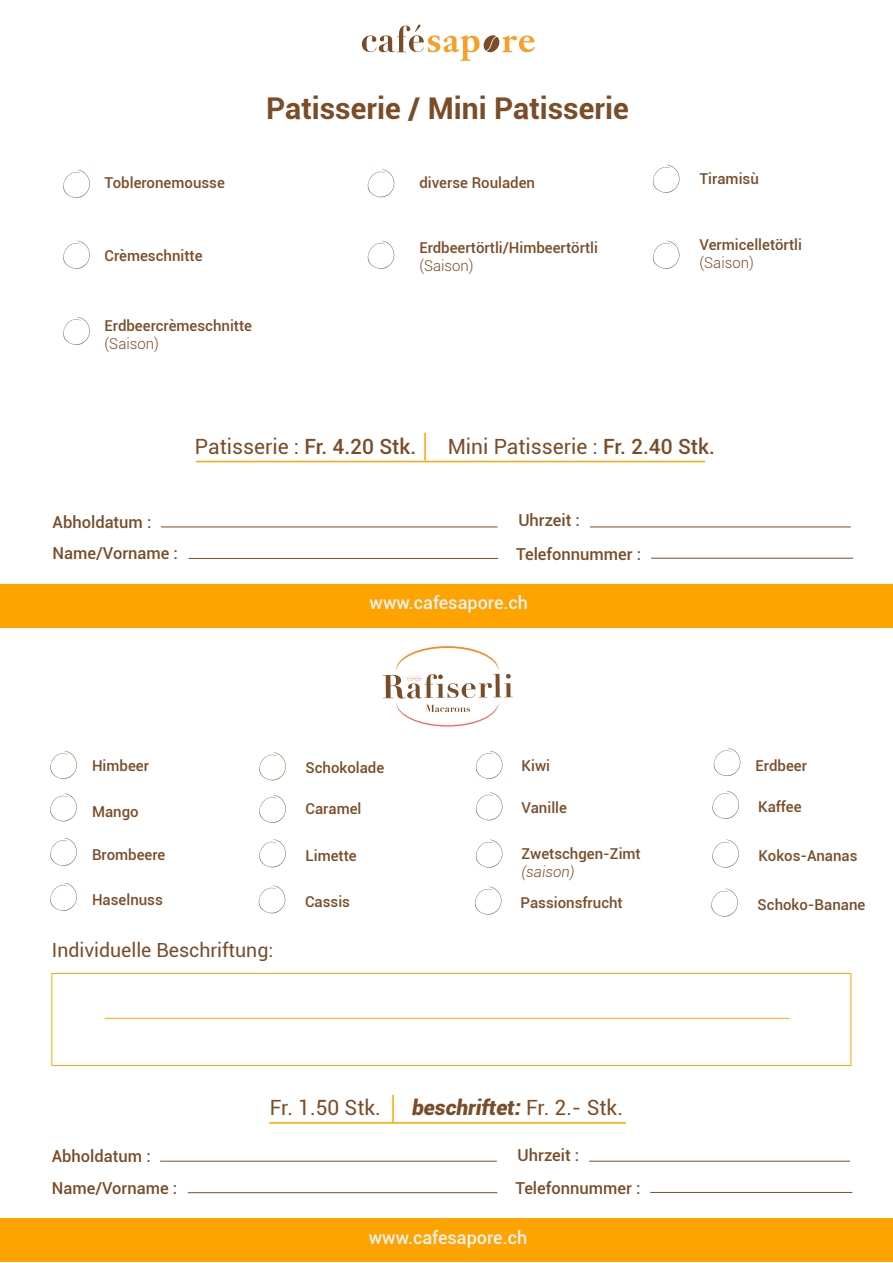
<style>
.page{position:relative;width:893px;height:1263px;background:#fff}
.page>*{position:absolute;margin:0;border:0;box-sizing:border-box;transform-origin:0 0}
.t1{font:700 30px "Roboto";color:#7a4d28}
.t2{font:21px "Roboto";color:#7a4d28}
.t3{font:italic 900 21px "Roboto";color:#7a4d28}
.t4{font:19.5px "Roboto";color:#7a4d28}
.t5{font:500 18px "Roboto";color:#f2f3f4}
.t6{font:500 16.5px/31.5px "Roboto";color:#7a4d28}
.t7{font:500 15px "Roboto";color:#7a4d28}
.t8{font:300 15px "Roboto";color:#7a4d28}
.t9{font:italic 300 15px "Roboto";color:#7a4d28}
.s1{font-weight:500}
.s2{font-weight:400;font-style:normal}
</style>
<div class="page">
<svg style="left:362px;top:25px;width:173px;height:36px"></svg>
<svg style="left:63px;top:170px;width:27px;height:28px"></svg>
<svg style="left:367px;top:169px;width:28px;height:28px"></svg>
<svg style="left:652px;top:241px;width:28px;height:28px"></svg>
<svg style="left:652px;top:165px;width:28px;height:28px"></svg>
<svg style="left:63px;top:241px;width:27px;height:28px"></svg>
<svg style="left:367px;top:241px;width:28px;height:28px"></svg>
<div style="left:1px;top:584px;width:892px;height:43px;background:#ffa300"></div>
<hr style="left:161px;top:526px;width:337px;height:1px;background:#7a4d28">
<hr style="left:189px;top:558px;width:309px;height:1px;background:#7a4d28">
<hr style="left:651px;top:558px;width:202px;height:1px;background:#7a4d28">
<hr style="left:590px;top:526px;width:261px;height:1px;background:#7a4d28">
<div style="left:0;top:1218px;width:892px;height:43px;background:#ffa300"></div>
<hr style="left:160px;top:1161px;width:337px;height:1px;background:#7a4d28">
<hr style="left:188px;top:1192px;width:309px;height:1px;background:#7a4d28">
<hr style="left:650px;top:1192px;width:202px;height:1px;background:#7a4d28">
<hr style="left:589px;top:1161px;width:261px;height:1px;background:#7a4d28">
<hr style="left:424px;top:433px;width:2px;height:27px;background:#ffa300">
<hr style="left:196px;top:461px;width:509px;height:1px;background:#ffa300">
<hr style="left:392px;top:1095px;width:2px;height:28px;background:#ffa300">
<hr style="left:269px;top:1122px;width:357px;height:2px;background:#ffa300">
<div style="left:51px;top:973px;width:800px;height:93px;background:#fff;border:1px solid #ffa300"></div>
<hr style="left:105px;top:1018px;width:685px;height:1px;background:#ffa300">
<svg style="left:383px;top:646px;width:130px;height:80px"></svg>
<svg style="left:63px;top:317px;width:27px;height:28px"></svg>
<svg style="left:50px;top:751px;width:27px;height:28px"></svg>
<svg style="left:50px;top:793px;width:27px;height:28px"></svg>
<svg style="left:50px;top:838px;width:27px;height:28px"></svg>
<svg style="left:50px;top:883px;width:27px;height:28px"></svg>
<svg style="left:259px;top:752px;width:27px;height:28px"></svg>
<svg style="left:259px;top:795px;width:27px;height:28px"></svg>
<svg style="left:259px;top:839px;width:27px;height:28px"></svg>
<svg style="left:475px;top:792px;width:28px;height:28px"></svg>
<svg style="left:712px;top:791px;width:27px;height:28px"></svg>
<svg style="left:475px;top:751px;width:28px;height:28px"></svg>
<svg style="left:258px;top:885px;width:28px;height:28px"></svg>
<svg style="left:712px;top:840px;width:27px;height:28px"></svg>
<svg style="left:711px;top:889px;width:27px;height:28px"></svg>
<svg style="left:713px;top:748px;width:28px;height:28px"></svg>
<svg style="left:475px;top:840px;width:28px;height:28px"></svg>
<svg style="left:474px;top:887px;width:28px;height:28px"></svg>
<h1 class="t1" style="left:266px;top:87px;width:364px">Patisserie / Mini Patisserie</h1>
<p class="t7" style="left:105px;top:172px;width:122px">Tobleronemousse</p>
<p class="t7" style="left:105px;top:245px;width:99px">Crèmeschnitte</p>
<p class="t7" style="left:105px;top:315px;width:149px">Erdbeercrèmeschnitte</p>
<p class="t8" style="left:105px;top:333px;width:56px">(Saison)</p>
<p class="t7" style="left:419px;top:172px;width:117px">diverse Rouladen</p>
<p class="t7" style="left:419px;top:237px;width:180px">Erdbeertörtli/Himbeertörtli</p>
<p class="t8" style="left:419px;top:255px;width:56px">(Saison)</p>
<p class="t7" style="left:699px;top:168px;width:61px">Tiramisù</p>
<p class="t7" style="left:699px;top:234px;width:104px">Vermicelletörtli</p>
<p class="t8" style="left:699px;top:252px;width:56px">(Saison)</p>
<h2 class="t2" style="left:195px;top:432px;width:223px">Patisserie : <span class="s1">Fr. 4.20 Stk.</span></h2>
<h2 class="t2" style="left:448px;top:432px;width:269px">Mini Patisserie : <span class="s1">Fr. 2.40 Stk.</span></h2>
<p class="t6" style="left:53px;top:505px;width:127px">Abholdatum :<br>Name/Vorname :</p>
<p class="t6" style="left:518px;top:504px;width:63px">Uhrzeit :</p>
<p class="t6" style="left:516px;top:537px;width:127px">Telefonnummer :</p>
<p class="t5" style="left:370px;top:590px;width:160px">www.cafesapore.ch</p>
<p class="t7" style="left:92px;top:755px;width:58px">Himbeer</p>
<p class="t7" style="left:306px;top:757px;width:80px">Schokolade</p>
<p class="t7" style="left:92px;top:801px;width:48px">Mango</p>
<p class="t7" style="left:306px;top:798px;width:57px">Caramel</p>
<p class="t7" style="left:92px;top:844px;width:75px">Brombeere</p>
<p class="t7" style="left:306px;top:845px;width:53px">Limette</p>
<p class="t7" style="left:305px;top:891px;width:46px">Cassis</p>
<p class="t7" style="left:92px;top:889px;width:72px">Haselnuss</p>
<h3 class="t4" style="left:52px;top:937px;width:223px">Individuelle Beschriftung:</h3>
<p class="t7" style="left:522px;top:755px;width:30px">Kiwi</p>
<p class="t7" style="left:522px;top:797px;width:47px">Vanille</p>
<p class="t7" style="left:522px;top:843px;width:121px">Zwetschgen-Zimt</p>
<p class="t9" style="left:522px;top:861px;width:54px">(saison)</p>
<p class="t7" style="left:521px;top:892px;width:104px">Passionsfrucht</p>
<p class="t6" style="left:52px;top:1140px;width:127px">Abholdatum :<br>Name/Vorname :</p>
<h2 class="t2" style="left:270px;top:1093px;width:112px">Fr. 1.50 Stk.</h2>
<h2 class="t3" style="left:412px;top:1093px;width:212px">beschriftet: <span class="s2">Fr. 2.- Stk.</span></h2>
<p class="t6" style="left:518px;top:1138px;width:63px">Uhrzeit :</p>
<p class="t6" style="left:515px;top:1172px;width:127px">Telefonnummer :</p>
<p class="t5" style="left:369px;top:1224px;width:160px">www.cafesapore.ch</p>
<p class="t7" style="left:756px;top:755px;width:53px">Erdbeer</p>
<p class="t7" style="left:758px;top:796px;width:45px">Kaffee</p>
<p class="t7" style="left:759px;top:845px;width:100px">Kokos-Ananas</p>
<p class="t7" style="left:758px;top:894px;width:109px">Schoko-Banane</p>
</div>
